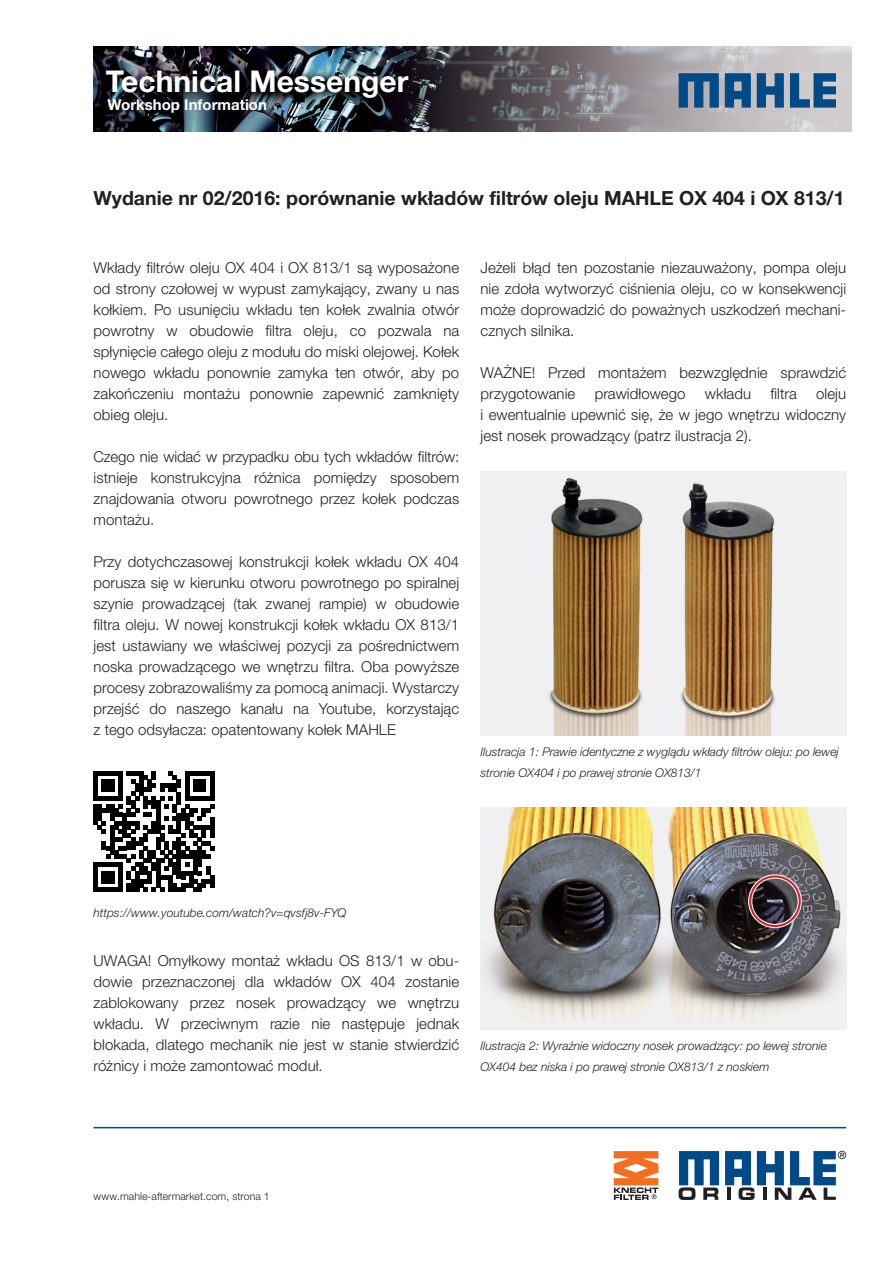
<style>
.page{position:relative;width:893px;height:1263px;background:#fff}
.page>*{position:absolute;margin:0;border:0;box-sizing:border-box;transform-origin:0 0}
.t1{font:700 30px "Helvetica Neue LTW1 G";color:#fff}
.t2{font:700 19.5px "Helvetica Neue LTW1 G";color:#231f20}
.t3{font:300 15px/21px "Helvetica Neue LTW1 G";letter-spacing:.005em;color:#231f20;text-align:justify}
.t4{font:700 15px "Helvetica Neue LTW1 G";color:#fff}
.t5{font:italic 300 12px/21px "Helvetica Neue LTW1 G";color:#231f20}
.t6{font:300 10.5px "Helvetica Neue LTW1 G";letter-spacing:.005em;color:#231f20}
</style>
<div class="page">
<svg style="left:679px;top:1151px;width:40px;height:49px"></svg>
<svg style="left:725px;top:1151px;width:121px;height:49px"></svg>
<hr style="left:94px;top:1127px;width:752px;height:1px;background:#004b87">
<img style="left:480px;top:472px;width:366px;height:263px">
<img style="left:480px;top:808px;width:366px;height:221px">
<img style="left:94px;top:47px;width:757px;height:85px">
<svg style="left:679px;top:73px;width:40px;height:35px"></svg>
<svg style="left:757px;top:73px;width:27px;height:35px"></svg>
<svg style="left:790px;top:73px;width:46px;height:35px;background:#47779f"></svg>
<svg style="left:725px;top:73px;width:26px;height:35px"></svg>
<hr style="left:94px;top:771px;width:4px;height:29px;background:#000">
<hr style="left:94px;top:804px;width:4px;height:21px;background:#000">
<hr style="left:94px;top:863px;width:4px;height:29px;background:#000">
<svg style="left:98px;top:771px;width:116px;height:121px"></svg>
<hr style="left:210px;top:875px;width:4px;height:13px;background:#000">
<div style="left:748px;top:874px;width:54px;height:54px;border:4px solid #fff;border-radius:50%"></div>
<div style="left:749px;top:875px;width:52px;height:52px;border:2px solid #d1232a;border-radius:50%"></div>
<svg style="left:614px;top:1151px;width:44px;height:49px"></svg>
<h1 class="t1" style="left:106px;top:63px;width:304px">Technical Messenger</h1>
<p class="t4" style="left:107px;top:96px;width:161px">Workshop Information</p>
<h2 class="t2" style="left:94px;top:186px;width:753px">Wydanie nr 02/2016: porównanie wkładów filtrów oleju MAHLE OX 404 i OX 813/1</h2>
<p class="t3" style="left:94px;top:257px;width:367px">Wkłady filtrów oleju OX 404 i OX 813/1 są wyposażone od strony czołowej w wypust zamykający, zwany u nas kołkiem. Po usunięciu wkładu ten kołek zwalnia otwór powrotny w obudowie filtra oleju, co pozwala na spłynięcie całego oleju z modułu do miski olejowej. Kołek nowego wkładu ponownie zamyka ten otwór, aby po zakończeniu montażu ponownie zapewnić zamknięty obieg oleju.</p>
<p class="t3" style="left:94px;top:446px;width:367px">Czego nie widać w przypadku obu tych wkładów filtrów: istnieje konstrukcyjna różnica pomiędzy sposobem znajdowania otworu powrotnego przez kołek podczas montażu.</p>
<p class="t3" style="left:94px;top:551px;width:367px">Przy dotychczasowej konstrukcji kołek wkładu OX 404 porusza się w kierunku otworu powrotnego po spiralnej szynie prowadzącej (tak zwanej rampie) w obudowie filtra oleju. W nowej konstrukcji kołek wkładu OX 813/1 jest ustawiany we właściwej pozycji za pośrednictwem noska prowadzącego we wnętrzu filtra. Oba powyższe procesy zobrazowaliśmy za pomocą animacji. Wystarczy przejść do naszego kanału na Youtube, korzystając z tego odsyłacza: opatentowany kołek MAHLE</p>
<p class="t3" style="left:480px;top:257px;width:367px">Jeżeli błąd ten pozostanie niezauważony, pompa oleju nie zdoła wytworzyć ciśnienia oleju, co w konsekwencji może doprowadzić do poważnych uszkodzeń mechani&shy;cznych silnika.</p>
<p class="t3" style="left:480px;top:362px;width:367px">WAŻNE! Przed montażem bezwzględnie sprawdzić przygotowanie</p>
<p class="t3" style="left:480px;top:383px;width:367px;text-indent:336px">oleju i ewentualnie upewnić się, że w jego wnętrzu widoczny jest nosek prowadzący (patrz ilustracja 2).</p>
<p class="t3" style="left:595px;top:383px;width:92px">prawidłowego</p>
<p class="t3" style="left:705px;top:383px;width:48px">wkładu</p>
<p class="t3" style="left:770px;top:383px;width:28px">filtra</p>
<p class="t5" style="left:480px;top:741px;width:360px">Ilustracja 1: Prawie identyczne z wyglądu wkłady filtrów oleju: po lewej stronie OX404 i po prawej stronie OX813/1</p>
<p class="t5" style="left:94px;top:902px;width:254px">https://www.youtube.com/watch?v=qvsfj8v-FYQ</p>
<p class="t3" style="left:94px;top:950px;width:367px">UWAGA! Omyłkowy montaż wkładu OS 813/1 w obu&shy;dowie przeznaczonej dla wkładów OX 404 zostanie zablokowany przez nosek prowadzący we wnętrzu wkładu. W przeciwnym razie nie następuje jednak blokada, dlatego mechanik nie jest w stanie stwierdzić różnicy i może zamontować moduł.</p>
<p class="t5" style="left:480px;top:1035px;width:348px">Ilustracja 2: Wyraźnie widoczny nosek prowadzący: po lewej stronie<br>OX404 bez niska i po prawej stronie OX813/1 z noskiem</p>
<p class="t6" style="left:94px;top:1190px;width:178px">www.mahle-aftermarket.com, strona 1</p>
</div>
